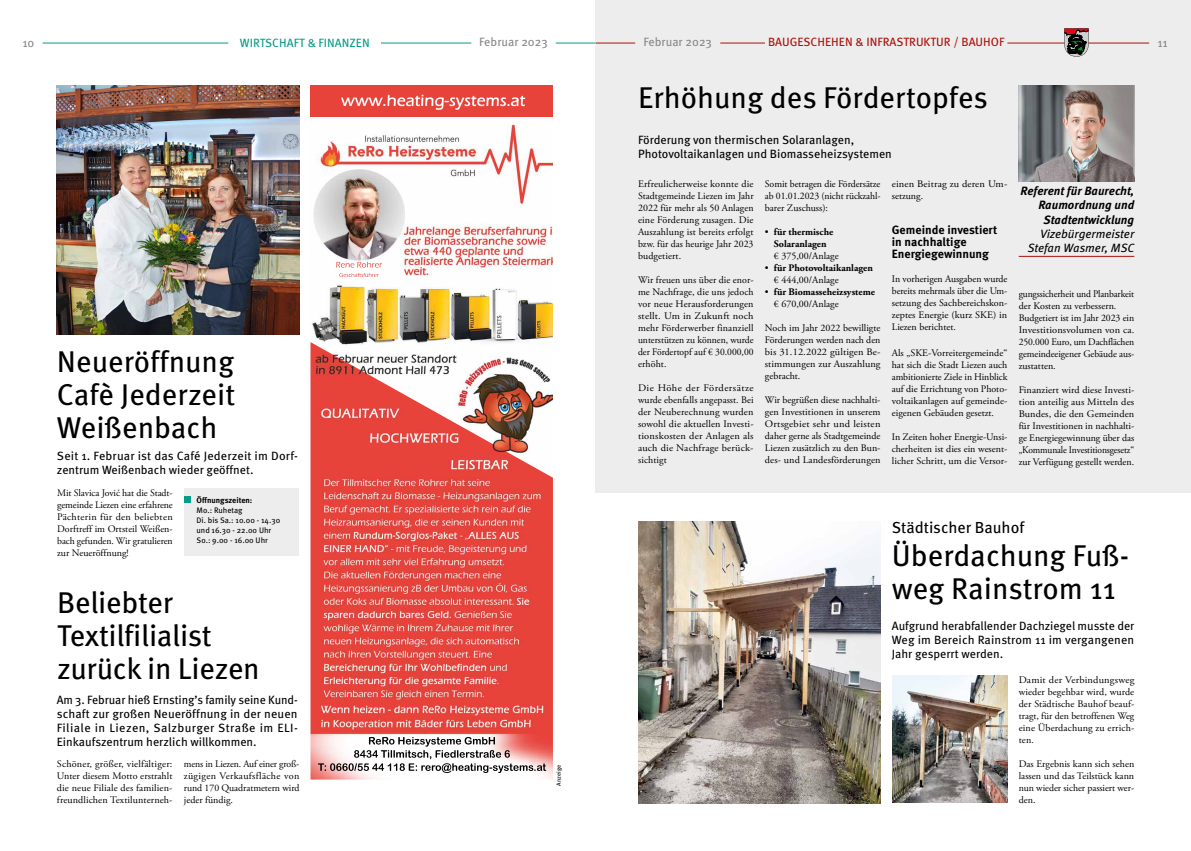
<style>
.page{position:relative;width:1191px;height:851px;background:#fff}
.page>*{position:absolute;margin:0;border:0;box-sizing:border-box;transform-origin:0 0}
.t1{font:30px/33px "Meta Pro";letter-spacing:-.005em;color:#000}
.t2{font:16px "Meta Pro";color:#000}
.t3{font:12px/14px "Meta Pro";color:#000}
.t4{font:italic 700 12px/14.4px "Meta Pro";color:#000;text-align:right}
.t5{font:700 12px/12px "Meta Pro";color:#000}
.t6{font:italic 12px/14.4px "Meta Pro";letter-spacing:-.005em;color:#000;text-align:right}
.t7{font:12px "Meta Pro";color:#ae0f0a}
.t8{font:12px "Meta Pro";color:#878787}
.t9{font:12px "Meta Pro";color:#089b87}
.t10{font:10px/12px "Adobe Garamond Pro";color:#000;text-align:justify}
.t11{font:10px/12px "Adobe Garamond Pro";color:#000;text-align:justify;scale:1.05 1}
.t12{font:10px/12px "Adobe Garamond Pro";color:#000;scale:.96 1}
.t13{font:10px/12px "Adobe Garamond Pro";color:#000;text-align:justify;scale:1.04 1}
.t14{font:700 10px/12px "Adobe Garamond Pro";color:#000}
.t15{font:8px/10px "Meta Pro";color:#000}
.t16{font:700 8px "Meta Pro";letter-spacing:-.005em;color:#000}
.t17{font:6px "Meta Pro";color:#000}
.s1{font-weight:400}
</style>
<div class="page">
<hr style="left:43px;top:43px;width:185px;height:1px;background:#089b87">
<hr style="left:381px;top:43px;width:90px;height:1px;background:#089b87">
<hr style="left:556px;top:43px;width:39px;height:1px;background:#089b87">
<div style="left:595px;top:0;width:596px;height:492px;background:#ededed"></div>
<hr style="left:1018px;top:256px;width:116px;height:1px;background:#ae0f0a">
<img style="left:1018px;top:85px;width:116px;height:96px">
<div style="left:185px;top:488px;width:114px;height:68px;background:#ededed"></div>
<div style="left:185px;top:496px;width:6px;height:7px;background:#089b87"></div>
<img style="left:57px;top:85px;width:243px;height:249px">
<img style="left:312px;top:122px;width:241px;height:220px">
<img style="left:310px;top:342px;width:243px;height:437px">
<img style="left:310px;top:86px;width:243px;height:31px">
<hr style="left:1007px;top:43px;width:142px;height:1px;background:#ae0f0a">
<hr style="left:720px;top:43px;width:45px;height:1px;background:#ae0f0a">
<svg style="left:1064px;top:28px;width:24px;height:29px"></svg>
<hr style="left:595px;top:43px;width:40px;height:1px;background:#ae0f0a">
<img style="left:638px;top:521px;width:242px;height:282px">
<img style="left:892px;top:675px;width:115px;height:126px">
<p class="t8" style="left:22px;top:34px;width:14px">10</p>
<p class="t9" style="left:240px;top:34px;width:131px">WIRTSCHAFT &amp; FINANZEN</p>
<p class="t8" style="left:479px;top:33px;width:70px">Februar 2023</p>
<h1 class="t1" style="left:57px;top:342px;width:180px;text-align:justify">Neueröffnung Cafè Jederzeit Weißenbach</h1>
<p class="t3" style="left:57px;top:448px;width:242px">Seit 1. Februar ist das Café Jederzeit im Dorf&shy;zentrum Weißenbach wieder geöffnet.</p>
<p class="t16" style="left:197px;top:494px;width:57px">Öffnungszeiten:</p>
<p class="t15" style="left:197px;top:504px;width:85px">Mo.: Ruhetag<br>Di. bis Sa.: 10.00 - 14.30 und 16.30 - 22.00 Uhr<br>So.: 9.00 - 16.00 Uhr</p>
<p class="t10" style="left:57px;top:486px;width:117px">Mit Slavica Jović hat die Stadt&shy;gemeinde Liezen eine erfahrene Pächterin für den beliebten Dorftreff im Ortsteil Weißen&shy;bach gefunden. Wir gratulieren zur Neueröffnung!</p>
<h1 class="t1" style="left:57px;top:584px;width:204px">Beliebter<br>Textilfilialist zurück in Liezen</h1>
<p class="t3" style="left:57px;top:691px;width:243px;text-align:justify">Am 3. Februar hieß Ernsting’s family seine Kund&shy;schaft zur großen Neueröffnung in der neuen Filiale in Liezen, Salzburger Straße im ELI-Einkaufszentrum herzlich willkommen.</p>
<p class="t10" style="left:57px;top:757px;width:117px">Schöner, größer, vielfältiger:<br>Unter diesem Motto erstrahlt die neue Filiale des familien&shy;freundlichen Textilunterneh-</p>
<p class="t10" style="left:184px;top:757px;width:117px">mens in Liezen. Auf einer groß&shy;zügigen Verkaufsfläche von rund 170 Quadratmetern wird jeder fündig.</p>
<p class="t17" style="left:554px;top:785px;width:22px;rotate:-90deg">Anzeige</p>
<p class="t8" style="left:643px;top:33px;width:70px">Februar 2023</p>
<p class="t7" style="left:768px;top:33px;width:238px">BAUGESCHEHEN &amp; INFRASTRUKTUR / BAUHOF</p>
<p class="t8" style="left:1157px;top:34px;width:12px">11</p>
<h1 class="t1" style="left:638px;top:79px;width:351px">Erhöhung des Fördertopfes</h1>
<p class="t3" style="left:638px;top:132px;width:255px">Förderung von thermischen Solaranlagen,<br>Photovoltaikanlagen und Biomasseheizsystemen</p>
<p class="t10" style="left:638px;top:178px;width:117px">Erfreulicherweise konnte die Stadtgemeinde Liezen im Jahr 2022 für mehr als 50 Anlagen eine Förderung zusagen. Die Auszahlung ist bereits erfolgt bzw. für das heurige Jahr 2023 budgetiert.</p>
<p class="t10" style="left:638px;top:274px;width:117px">Wir freuen uns über die enor&shy;me Nachfrage, die uns jedoch vor neue Herausforderungen stellt. Um in Zukunft noch mehr Förderwerber finanziell unterstützen zu können, wurde der Fördertopf auf € 30.000,00 erhöht.</p>
<p class="t11" style="left:638px;top:382px;width:112px">Die Höhe der Fördersätze wurde ebenfalls angepasst. Bei der Neuberechnung wurden sowohl die aktuellen Investi&shy;tionskosten der Anlagen als auch die Nachfrage berück&shy;sichtigt</p>
<p class="t10" style="left:765px;top:178px;width:117px">Somit betragen die Fördersätze ab 01.01.2023 (nicht rückzahl&shy;barer Zuschuss):</p>
<p class="t14" style="left:765px;top:226px;width:70px;text-align:center"><span class="s1">•</span> für thermische<br>Solaranlagen</p>
<p class="t10" style="left:774px;top:250px;width:66px">€ 375,00/Anlage</p>
<p class="t14" style="left:774px;top:262px;width:101px;text-indent:-9px"><span class="s1">•</span> für Photovoltaikanlagen <span class="s1">€ 444,00/Anlage</span></p>
<p class="t14" style="left:774px;top:286px;width:102px;text-indent:-9px"><span class="s1">•</span> für Biomasseheizsysteme <span class="s1">€ 670,00/Anlage</span></p>
<p class="t10" style="left:765px;top:322px;width:117px">Noch im Jahr 2022 bewilligte Förderungen werden nach den bis 31.12.2022 gültigen Be&shy;stimmungen zur Auszahlung gebracht.</p>
<p class="t10" style="left:765px;top:394px;width:117px">Wir begrüßen diese nachhalti&shy;gen Investitionen in unserem Ortsgebiet sehr und leisten daher gerne als Stadtgemeinde Liezen zusätzlich zu den Bun&shy;des- und Landesförderungen</p>
<p class="t11" style="left:891px;top:178px;width:112px">einen Beitrag zu deren Um&shy;setzung.</p>
<p class="t5" style="left:891px;top:223px;width:107px">Gemeinde investiert in nachhaltige<br>Energiegewinnung</p>
<p class="t10" style="left:891px;top:273px;width:117px">In vorherigen Ausgaben wurde bereits mehrmals über die Um&shy;setzung des Sachbereichskon&shy;zeptes Energie (kurz SKE) in Liezen berichtet.</p>
<p class="t10" style="left:891px;top:347px;width:117px">Als „SKE-Vorreitergemeinde“ hat sich die Stadt Liezen auch ambitionierte Ziele in Hinblick auf die Errichtung von Photo&shy;voltaikanlagen auf gemeinde&shy;eigenen Gebäuden gesetzt.</p>
<p class="t10" style="left:891px;top:431px;width:117px">In Zeiten hoher Energie-Unsi&shy;cherheiten ist dies ein wesent&shy;licher Schritt, um die Versor-</p>
<p class="t4" style="left:1020px;top:183px;width:115px">Referent für Baurecht,<br>Raumordnung und<br>Stadtentwicklung</p>
<p class="t6" style="left:1027px;top:226px;width:108px">Vizebürgermeister<br>Stefan Wasmer, MSC</p>
<p class="t12" style="left:1018px;top:288px;width:122px">gungssicherheit und Planbarkeit der Kosten zu verbessern.<br>Budgetiert ist im Jahr 2023 ein<br>Investitionsvolumen von ca.<br>250.000 Euro, um Dachflächen gemeindeeigener Gebäude aus&shy;zustatten.</p>
<p class="t10" style="left:1018px;top:384px;width:117px">Finanziert wird diese Investi&shy;tion anteilig aus Mitteln des Bundes, die den Gemeinden für Investitionen in nachhalti&shy;ge Energiegewinnung über das „Kommunale Investitionsgesetz“ zur Verfügung gestellt werden.</p>
<h2 class="t2" style="left:891px;top:515px;width:134px">Städtischer Bauhof</h2>
<h1 class="t1" style="left:891px;top:537px;width:239px">Überdachung Fuß&shy;weg Rainstrom 11</h1>
<p class="t3" style="left:891px;top:617px;width:244px;text-align:justify">Aufgrund herabfallender Dachziegel musste der Weg im Bereich Rainstrom 11 im vergangenen Jahr gesperrt werden.</p>
<p class="t13" style="left:1018px;top:673px;width:113px">Damit der Verbindungsweg wieder begehbar wird, wurde der Städtische Bauhof beauf&shy;tragt, für den betroffenen Weg eine Überdachung zu errich&shy;ten.</p>
<p class="t10" style="left:1018px;top:757px;width:117px">Das Ergebnis kann sich sehen lassen und das Teilstück kann nun wieder sicher passiert wer&shy;den.</p>
</div>
